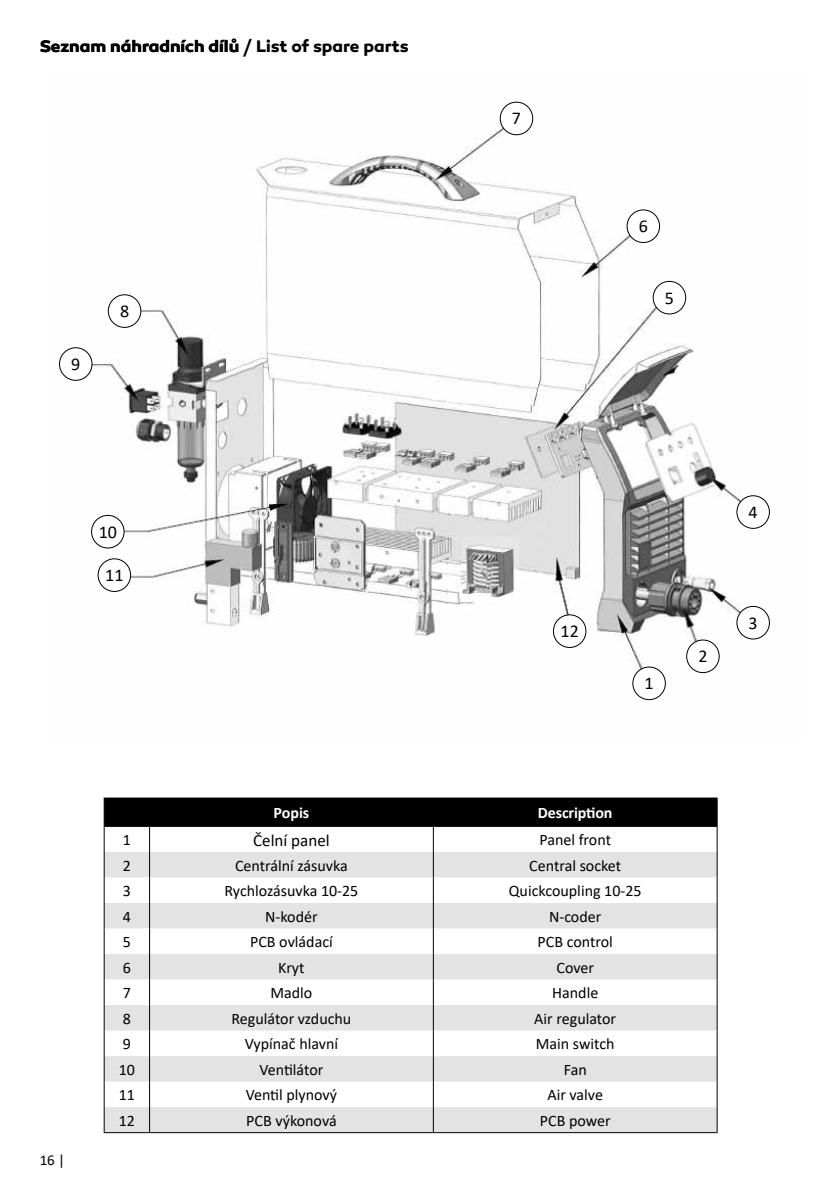
<style>
.page{position:relative;width:840px;height:1191px;background:#fff}
.page>*{position:absolute;margin:0;border:0;box-sizing:border-box;transform-origin:0 0}
.t1{font:18px "Calibri";color:#000}
.t2{font:700 17px "Canaro";color:#000}
.t3{font:17px "Calibri";color:#000}
.t4{font:16px "Calibri";color:#000}
.t5{font:700 16px "Calibri";letter-spacing:-.01em;color:#fff}
.t6{font:15px "Calibri";color:#000}
</style>
<div class="page">
<img style="left:59px;top:101px;width:711px;height:600px">
<hr style="left:104px;top:797px;width:45px;height:1px;background:#000">
<hr style="left:149px;top:797px;width:284px;height:1px;background:#000">
<hr style="left:433px;top:797px;width:284px;height:1px;background:#000">
<hr style="left:104px;top:1132px;width:45px;height:1px;background:#000">
<hr style="left:149px;top:1132px;width:284px;height:1px;background:#000">
<hr style="left:433px;top:1132px;width:284px;height:1px;background:#000">
<svg style="left:104px;top:798px;width:613px;height:334px"></svg>
<div style="left:632px;top:667px;width:33px;height:32px;background:#fff;border-radius:50%"></div>
<div style="left:632px;top:666px;width:33px;height:34px;border:1px solid #000;border-radius:50%"></div>
<div style="left:686px;top:640px;width:32px;height:32px;background:#fff;border-radius:50%"></div>
<div style="left:685px;top:639px;width:34px;height:34px;border:1px solid #000;border-radius:50%"></div>
<div style="left:736px;top:606px;width:33px;height:33px;background:#fff;border-radius:50%"></div>
<div style="left:736px;top:606px;width:33px;height:33px;border:1px solid #000;border-radius:50%"></div>
<div style="left:736px;top:496px;width:33px;height:32px;background:#fff;border-radius:50%"></div>
<div style="left:736px;top:495px;width:33px;height:34px;border:1px solid #000;border-radius:50%"></div>
<div style="left:652px;top:281px;width:33px;height:33px;background:#fff;border-radius:50%"></div>
<div style="left:652px;top:281px;width:33px;height:33px;border:1px solid #000;border-radius:50%"></div>
<div style="left:626px;top:210px;width:33px;height:32px;background:#fff;border-radius:50%"></div>
<div style="left:626px;top:209px;width:33px;height:34px;border:1px solid #000;border-radius:50%"></div>
<div style="left:500px;top:102px;width:32px;height:33px;background:#fff;border-radius:50%"></div>
<div style="left:499px;top:102px;width:34px;height:33px;border:1px solid #000;border-radius:50%"></div>
<div style="left:108px;top:295px;width:33px;height:32px;background:#fff;border-radius:50%"></div>
<div style="left:108px;top:294px;width:33px;height:34px;border:1px solid #000;border-radius:50%"></div>
<div style="left:59px;top:348px;width:33px;height:32px;background:#fff;border-radius:50%"></div>
<div style="left:59px;top:347px;width:33px;height:34px;border:1px solid #000;border-radius:50%"></div>
<div style="left:91px;top:515px;width:33px;height:33px;background:#fff;border-radius:50%"></div>
<div style="left:91px;top:515px;width:33px;height:33px;border:1px solid #000;border-radius:50%"></div>
<div style="left:98px;top:559px;width:32px;height:32px;background:#fff;border-radius:50%"></div>
<div style="left:98px;top:558px;width:33px;height:34px;border:1px solid #000;border-radius:50%"></div>
<div style="left:553px;top:615px;width:32px;height:32px;background:#fff;border-radius:50%"></div>
<div style="left:552px;top:614px;width:34px;height:34px;border:1px solid #000;border-radius:50%"></div>
<p class="t2" style="left:40px;top:36px;width:370px">Seznam náhradních dílů / List of spare parts</p>
<p class="t1" style="left:71px;top:351px;width:11px">9</p>
<p class="t1" style="left:120px;top:298px;width:11px">8</p>
<p class="t1" style="left:511px;top:106px;width:11px">7</p>
<p class="t1" style="left:638px;top:214px;width:11px">6</p>
<p class="t1" style="left:664px;top:285px;width:11px">5</p>
<p class="t1" style="left:99px;top:519px;width:20px">10</p>
<p class="t1" style="left:105px;top:562px;width:20px">11</p>
<p class="t1" style="left:560px;top:618px;width:20px">12</p>
<p class="t1" style="left:644px;top:670px;width:11px">1</p>
<p class="t1" style="left:698px;top:643px;width:11px">2</p>
<p class="t1" style="left:748px;top:499px;width:11px">4</p>
<p class="t1" style="left:748px;top:610px;width:11px">3</p>
<p class="t6" style="left:40px;top:1150px;width:27px">16 |</p>
<p class="t5" style="left:273px;top:801px;width:37px">Popis</p>
<p class="t5" style="left:537px;top:801px;width:76px">Description</p>
<p class="t4" style="left:123px;top:829px;width:10px">1</p>
<p class="t3" style="left:253px;top:828px;width:78px">Čelní panel</p>
<p class="t4" style="left:539px;top:829px;width:73px">Panel front</p>
<p class="t4" style="left:123px;top:854px;width:10px">2</p>
<p class="t4" style="left:235px;top:854px;width:114px">Centrální zásuvka</p>
<p class="t4" style="left:529px;top:854px;width:93px">Central socket</p>
<p class="t4" style="left:123px;top:879px;width:10px">3</p>
<p class="t4" style="left:224px;top:879px;width:135px">Rychlozásuvka 10-25</p>
<p class="t4" style="left:508px;top:879px;width:134px">Quickcoupling 10-25</p>
<p class="t4" style="left:123px;top:905px;width:10px">4</p>
<p class="t4" style="left:265px;top:905px;width:54px">N-kodér</p>
<p class="t4" style="left:548px;top:905px;width:54px">N-coder</p>
<p class="t4" style="left:123px;top:930px;width:10px">5</p>
<p class="t4" style="left:250px;top:930px;width:84px">PCB ovládací</p>
<p class="t4" style="left:537px;top:930px;width:77px">PCB control</p>
<p class="t4" style="left:123px;top:956px;width:10px">6</p>
<p class="t4" style="left:278px;top:956px;width:28px">Kryt</p>
<p class="t4" style="left:556px;top:956px;width:39px">Cover</p>
<p class="t4" style="left:123px;top:981px;width:10px">7</p>
<p class="t4" style="left:270px;top:981px;width:43px">Madlo</p>
<p class="t4" style="left:552px;top:981px;width:48px">Handle</p>
<p class="t4" style="left:123px;top:1007px;width:10px">8</p>
<p class="t4" style="left:231px;top:1007px;width:121px">Regulátor vzduchu</p>
<p class="t4" style="left:534px;top:1007px;width:83px">Air regulator</p>
<p class="t4" style="left:123px;top:1032px;width:10px">9</p>
<p class="t4" style="left:244px;top:1032px;width:95px">Vypínač hlavní</p>
<p class="t4" style="left:535px;top:1032px;width:80px">Main switch</p>
<p class="t4" style="left:119px;top:1058px;width:18px">10</p>
<p class="t4" style="left:259px;top:1058px;width:65px">Ventilátor</p>
<p class="t4" style="left:563px;top:1058px;width:24px">Fan</p>
<p class="t4" style="left:119px;top:1083px;width:18px">11</p>
<p class="t4" style="left:245px;top:1083px;width:93px">Ventil plynový</p>
<p class="t4" style="left:547px;top:1083px;width:57px">Air valve</p>
<p class="t4" style="left:119px;top:1109px;width:18px">12</p>
<p class="t4" style="left:246px;top:1109px;width:92px">PCB výkonová</p>
<p class="t4" style="left:539px;top:1109px;width:72px">PCB power</p>
</div>
